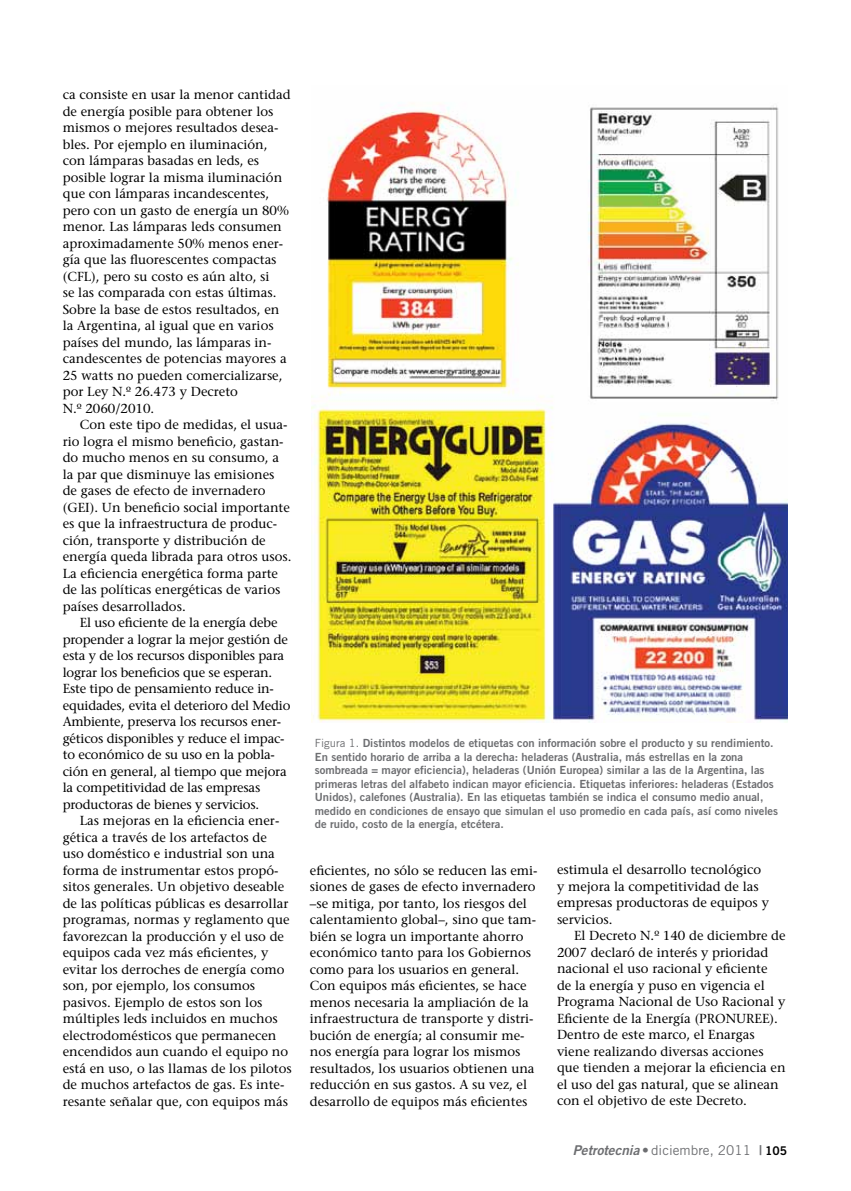
<style>
.page{position:relative;width:851px;height:1191px;background:#fff}
.page>*{position:absolute;margin:0;border:0;box-sizing:border-box;transform-origin:0 0}
.t1{font:13.5px "Trade Gothic";color:#6d6e71}
.t2{font:13.05px/16.5px "Stone Serif";color:#000}
.t3{font:11.25px/13.5px "Trade Gothic Bold Two";color:#6d6e71}
.s1{font-family:"Trade Gothic"}
.s2{font-family:"Trade Gothic Bold Two";font-style:italic}
.s3{font-family:"Trade Gothic Bold Two"}
.s4{font-family:"Trade Gothic Bold Two";font-size:12px;color:#000}
</style>
<div class="page">
<img style="left:311px;top:106px;width:476px;height:616px">
<p class="t2" style="left:63px;top:86px;width:229px">ca consiste en usar la menor cantidad de energía posible para obtener los mismos o mejores resultados desea&shy;bles. Por ejemplo en iluminación, con lámparas basadas en leds, es posible lograr la misma iluminación que con lámparas incandescentes, pero con un gasto de energía un 80% menor. Las lámparas leds consumen aproximadamente 50% menos ener&shy;gía que las fluorescentes compactas (CFL), pero su costo es aún alto, si<br>se las comparada con estas últimas.<br>Sobre la base de estos resultados, en la Argentina, al igual que en varios países del mundo, las lámparas in&shy;candescentes de potencias mayores a 25 watts no pueden comercializarse, por Ley N.º 26.473 y Decreto<br>N.º 2060/2010.</p>
<p class="t2" style="left:63px;top:416px;width:230px;text-indent:17px">Con este tipo de medidas, el usua&shy;rio logra el mismo beneficio, gastan&shy;do mucho menos en su consumo, a la par que disminuye las emisiones de gases de efecto de invernadero (GEI). Un beneficio social importante es que la infraestructura de produc&shy;ción, transporte y distribución de energía queda librada para otros usos.<br>La eficiencia energética forma parte de las políticas energéticas de varios países desarrollados.</p>
<p class="t2" style="left:63px;top:614px;width:229px;text-indent:17px">El uso eficiente de la energía debe propender a lograr la mejor gestión de esta y de los recursos disponibles para lograr los beneficios que se esperan.<br>Este tipo de pensamiento reduce in&shy;equidades, evita el deterioro del Medio Ambiente, preserva los recursos ener&shy;géticos disponibles y reduce el impac&shy;to económico de su uso en la pobla&shy;ción en general, al tiempo que mejora la competitividad de las empresas productoras de bienes y servicios.</p>
<p class="t2" style="left:63px;top:812px;width:230px;text-indent:17px">Las mejoras en la eficiencia ener&shy;gética a través de los artefactos de<br>uso doméstico e industrial son una forma de instrumentar estos propó&shy;sitos generales. Un objetivo deseable de las políticas públicas es desarrollar programas, normas y reglamento que favorezcan la producción y el uso de equipos cada vez más eficientes, y evitar los derroches de energía como son, por ejemplo, los consumos pasivos. Ejemplo de estos son los múltiples leds incluidos en muchos electrodomésticos que permanecen encendidos aun cuando el equipo no está en uso, o las llamas de los pilotos de muchos artefactos de gas. Es inte&shy;resante señalar que, con equipos más</p>
<p class="t3" style="left:315px;top:736px;width:465px"><span class="s1">Figura 1.</span> Distintos modelos de etiquetas con información sobre el producto y su rendimiento.<br>En sentido horario de arriba a la derecha: heladeras (Australia, más estrellas en la zona sombreada = mayor eficiencia), heladeras (Unión Europea) similar a las de la Argentina, las primeras letras del alfabeto indican mayor eficiencia. Etiquetas inferiores: heladeras (Estados Unidos), calefones (Australia). En las etiquetas también se indica el consumo medio anual, medido en condiciones de ensayo que simulan el uso promedio en cada país, así como niveles de ruido, costo de la energía, etcétera.</p>
<p class="t2" style="left:310px;top:861px;width:229px">eficientes, no sólo se reducen las emi&shy;siones de gases de efecto invernadero –se mitiga, por tanto, los riesgos del calentamiento global–, sino que tam&shy;bién se logra un importante ahorro económico tanto para los Gobiernos como para los usuarios en general.<br>Con equipos más eficientes, se hace menos necesaria la ampliación de la infraestructura de transporte y distri&shy;bución de energía; al consumir me&shy;nos energía para lograr los mismos resultados, los usuarios obtienen una reducción en sus gastos. A su vez, el desarrollo de equipos más eficientes</p>
<p class="t2" style="left:557px;top:861px;width:213px">estimula el desarrollo tecnológico y mejora la competitividad de las empresas productoras de equipos y servicios.</p>
<p class="t2" style="left:557px;top:927px;width:230px;text-indent:17px">El Decreto N.º 140 de diciembre de 2007 declaró de interés y prioridad nacional el uso racional y eficiente<br>de la energía y puso en vigencia el Programa Nacional de Uso Racional y Eficiente de la Energía (PRONUREE).<br>Dentro de este marco, el Enargas viene realizando diversas acciones que tienden a mejorar la eficiencia en el uso del gas natural, que se alinean con el objetivo de este Decreto.</p>
<p class="t1" style="left:572px;top:1142px;width:216px"><span class="s2">Petrotecnia</span> <span class="s3">•</span> diciembre, 2011 <span class="s3">|</span> <span class="s4">105</span></p>
</div>
